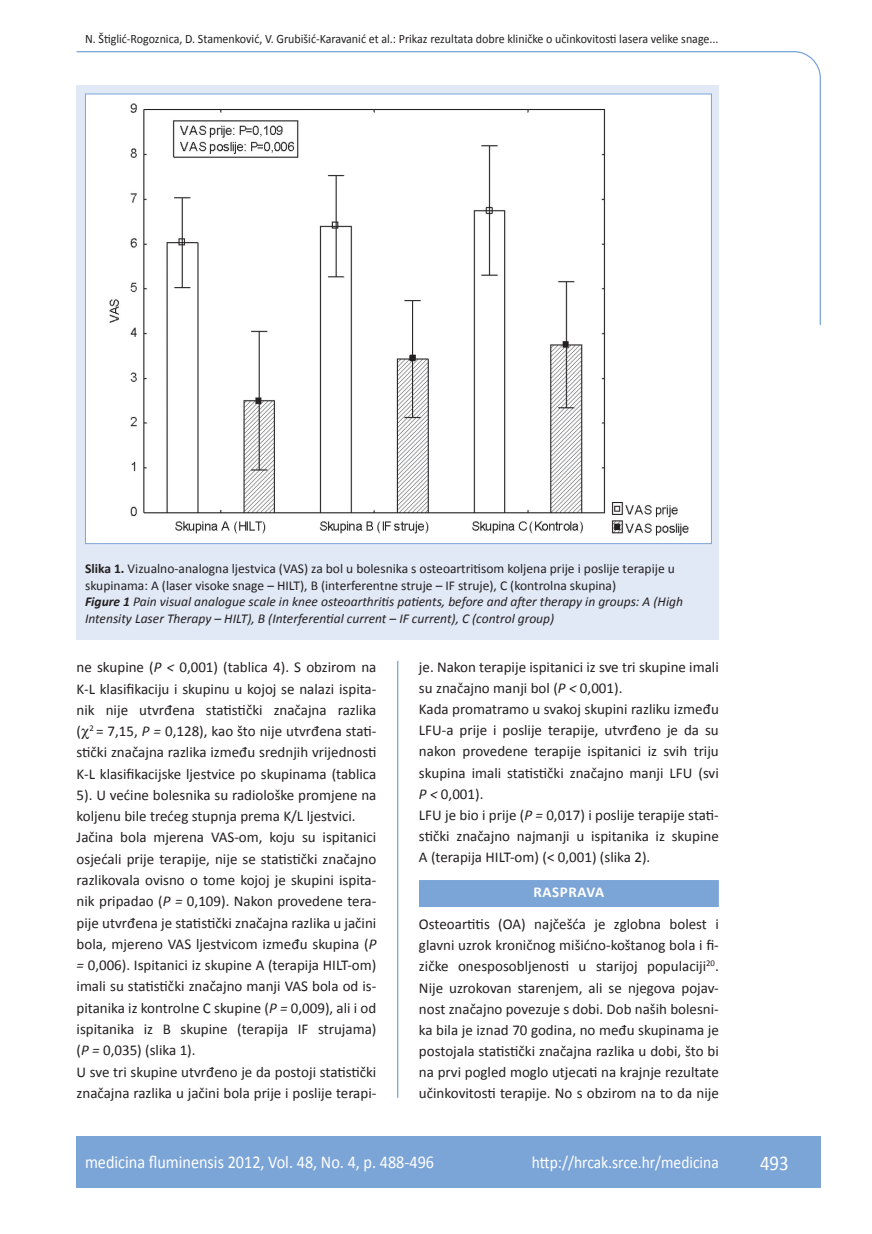
<style>
.page{position:relative;width:872px;height:1234px;background:#fff}
.page>*{position:absolute;margin:0;border:0;box-sizing:border-box;transform-origin:0 0}
.t1{font:21px "Calibri";color:#fff;scale:.9 1}
.t2{font:18px "Calibri";color:#fff;scale:.9 1}
.t3{font:17.25px "Calibri";color:#fff;scale:.9 1}
.osnovni_tekst{font:15px/21.3px "Calibri";color:#231f20;text-align:justify}
.naslov_ruler{font:700 15px "Calibri";letter-spacing:.04em;color:#fff}
.potpis_slika{font:13.5px/16.5px "Calibri";color:#231f20}
.glava{font:12.75px "Calibri";color:#231f20;scale:.94 1}
.s1{font-weight:700}
.s2{font-weight:700;font-style:italic}
.s3{font-style:italic}
</style>
<div class="page">
<svg style="left:76px;top:51px;width:745px;height:275px"></svg>
<hr style="left:397px;top:660px;width:1px;height:437px;background:#7ca5d7">
<div style="left:77px;top:1135px;width:744px;height:51px;background:#7ca5d7"></div>
<div style="left:419px;top:879px;width:300px;height:27px;background:#7ca5d7"></div>
<div style="left:77px;top:85px;width:642px;height:554px;background:#e1e9f6"></div>
<div style="left:85px;top:94px;width:626px;height:449px;background:#fff"></div>
<img style="left:109px;top:103px;width:580px;height:433px">
<p class="glava" style="left:85px;top:30px;width:675px">N. Štiglić-Rogoznica, D. Stamenković, V. Grubišić-Karavanić et al.: Prikaz rezultata dobre kliničke o učinkovitosti lasera velike snage...</p>
<p class="potpis_slika" style="left:85px;top:559px;width:599px"><span class="s1">Slika 1.</span> Vizualno-analogna ljestvica (VAS) za bol u bolesnika s osteoartritisom koljena prije i poslije terapije u skupinama: A (laser visoke snage – HILT), B (interferentne struje – IF struje), C (kontrolna skupina)<br><span class="s2">Figure 1</span> <span class="s3">Pain visual analogue scale in knee osteoarthritis patients, before and after therapy in groups: A (High Intensity Laser Therapy – HILT), B (Interferential current – IF current), C (control group)</span></p>
<p class="osnovni_tekst" style="left:77px;top:655px;width:301px">ne skupine (<span class="s3">P &lt;</span> 0,001) (tablica 4). S obzirom na K-L klasifikaciju i skupinu u kojoj se nalazi ispita&shy;nik nije utvrđena statistički značajna razlika ( <sup>2</sup> = 7,15, <span class="s3">P =</span> 0,128), kao što nije utvrđena stati&shy;stički značajna razlika između srednjih vrijednosti K-L klasifikacijske ljestvice po skupinama (tablica 5). U većine bolesnika su radiološke promjene na koljenu bile trećeg stupnja prema K/L ljestvici.</p>
<p class="osnovni_tekst" style="left:77px;top:826px;width:301px">Jačina bola mjerena VAS-om, koju su ispitanici osjećali prije terapije, nije se statistički značajno razlikovala ovisno o tome kojoj je skupini ispita&shy;nik pripadao (<span class="s3">P =</span> 0,109). Nakon provedene tera&shy;pije utvrđena je statistički značajna razlika u jačini bola, mjereno VAS ljestvicom između skupina (<span class="s3">P =</span> 0,006). Ispitanici iz skupine A (terapija HILT-om) imali su statistički značajno manji VAS bola od is&shy;pitanika iz kontrolne C skupine (<span class="s3">P =</span> 0,009), ali i od ispitanika iz B skupine (terapija IF strujama) (<span class="s3">P =</span> 0,035) (slika 1).</p>
<p class="osnovni_tekst" style="left:77px;top:1059px;width:301px">U sve tri skupine utvrđeno je da postoji statistički značajna razlika u jačini bola prije i poslije terapi-</p>
<p class="osnovni_tekst" style="left:419px;top:656px;width:301px">je. Nakon terapije ispitanici iz sve tri skupine imali su značajno manji bol (<span class="s3">P &lt;</span> 0,001).</p>
<p class="osnovni_tekst" style="left:419px;top:698px;width:301px">Kada promatramo u svakoj skupini razliku između LFU-a prije i poslije terapije, utvrđeno je da su nakon provedene terapije ispitanici iz svih triju skupina imali statistički značajno manji LFU (svi <span class="s3">P &lt;</span> 0,001).</p>
<p class="osnovni_tekst" style="left:419px;top:803px;width:301px">LFU je bio i prije (<span class="s3">P =</span> 0,017) i poslije terapije stati&shy;stički značajno najmanji u ispitanika iz skupine A (terapija HILT-om) (&lt; 0,001) (slika 2).</p>
<p class="naslov_ruler" style="left:533px;top:882px;width:72px">RASPRAVA</p>
<p class="osnovni_tekst" style="left:419px;top:912px;width:301px">Osteoartitis (OA) najčešća je zglobna bolest i glavni uzrok kroničnog mišićno-koštanog bola i fi&shy;zičke onesposobljenosti u starijoj populaciji<sup>20</sup>.<br>Nije uzrokovan starenjem, ali se njegova pojav&shy;nost značajno povezuje s dobi. Dob naših bolesni&shy;ka bila je iznad 70 godina, no među skupinama je postojala statistički značajna razlika u dobi, što bi na prvi pogled moglo utjecati na krajnje rezultate učinkovitosti terapije. No s obzirom na to da nije</p>
<p class="t2" style="left:85px;top:1150px;width:389px">medicina fluminensis 2012, Vol. 48, No. 4, p. 488-496</p>
<p class="t3" style="left:532px;top:1151px;width:209px">http://hrcak.srce.hr/medicina</p>
<p class="t1" style="left:760px;top:1149px;width:33px">493</p>
</div>
